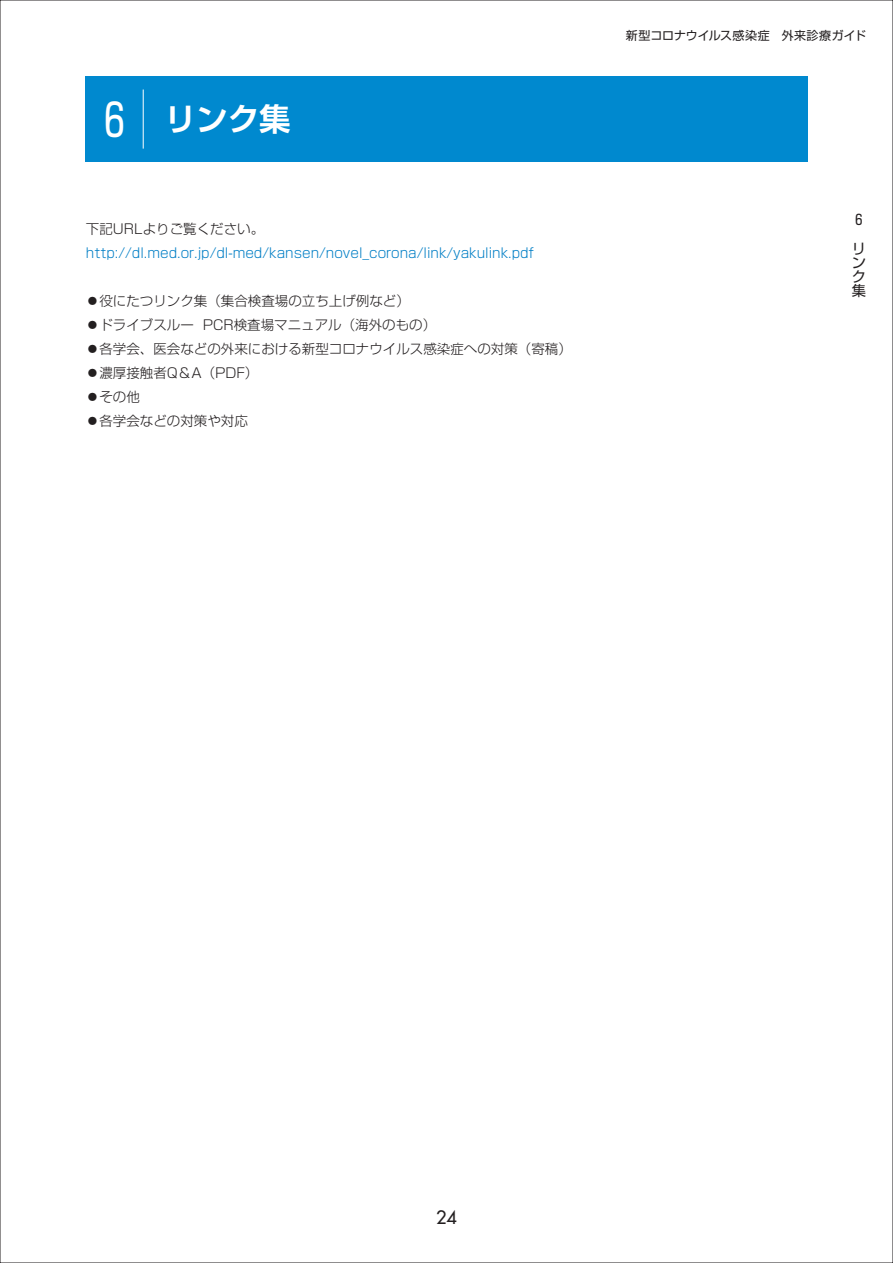
<style>
.page{position:relative;width:893px;height:1263px;background:#fff}
.page>*{position:absolute;margin:0;border:0;box-sizing:border-box;transform-origin:0 0}
.t1{font:700 31.5px "Shin Go Pr 5 De";color:#fff}
.t2{font:18px "Futura";color:#231f20}
.t3{font:14.25px/14.2px "Shin Go Pr 5";color:#231f20}
.t4{font:300 13.5px "Shin Go Pr 5";color:#231f20}
.t5{font:300 13.5px "Shin Go Pr 5";color:#007ec5}
.t6{font:12px "Shin Go Pr 5";letter-spacing:.005em;color:#231f20}
.s1{font-family:"Shin Go Pr 5";font-weight:400;font-size:45px}
</style>
<div class="page">
<div style="left:85px;top:77px;width:723px;height:85px;background:#0089cf"></div>
<hr style="left:143px;top:90px;width:1px;height:59px;background:#fff">
<h1 class="t1" style="left:104px;top:93px;width:188px"><span class="s1">6</span> リンク集</h1>
<p class="t4" style="left:86px;top:218px;width:180px">下記URLよりご覧ください。</p>
<p class="t5" style="left:86px;top:242px;width:449px">http://dl.med.or.jp/dl-med/kansen/novel_corona/link/yakulink.pdf</p>
<p class="t4" style="left:86px;top:290px;width:325px">●役にたつリンク集（集合検査場の立ち上げ例など）</p>
<p class="t4" style="left:86px;top:314px;width:352px">●ドライブスルー PCR検査場マニュアル（海外のもの）</p>
<p class="t4" style="left:86px;top:338px;width:487px">●各学会、医会などの外来における新型コロナウイルス感染症への対策（寄稿）</p>
<p class="t4" style="left:86px;top:362px;width:174px">●濃厚接触者Q＆A（PDF）</p>
<p class="t4" style="left:86px;top:386px;width:55px">●その他</p>
<p class="t4" style="left:86px;top:410px;width:163px">●各学会などの対策や対応</p>
<p class="t6" style="left:626px;top:26px;width:242px">新型コロナウイルス感染症　外来診療ガイド</p>
<p class="t3" style="left:852px;top:206px;width:24px;line-height:27.6px">6　リ</p>
<p class="t3" style="left:852px;top:254px;width:15px;text-align:justify">ンク集</p>
<h2 class="t2" style="left:436px;top:1206px;width:22px">24</h2>
</div>
